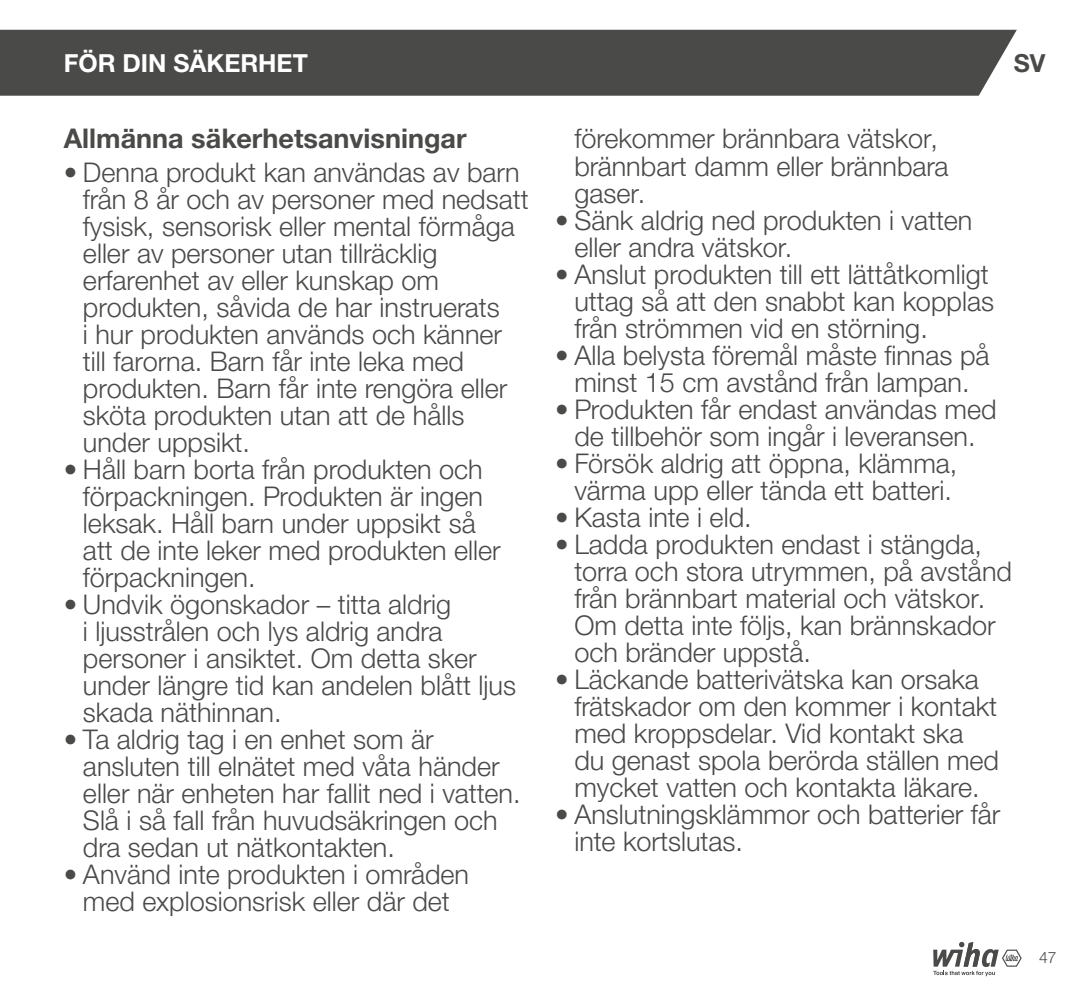
<style>
.page{position:relative;width:1085px;height:989px;background:#fff}
.page>*{position:absolute;margin:0;border:0;box-sizing:border-box;transform-origin:0 0}
.t1{font:300 27px/27px "Helvetica Neue LTW1 G";color:#4a4a49}
.t2{font:700 27px "Helvetica Neue LTW1 G";color:#4a4a49}
.t3{font:700 24.75px "Helvetica Neue LTW1 G";color:#fff}
.t4{font:700 24.75px "Helvetica Neue LTW1 G";color:#4a4a49}
.t5{font:300 15.75px "Helvetica Neue LTW1 G";color:#4a4a49}
</style>
<div class="page">
<div style="left:1px;top:30px;width:1015px;height:66px;background:#4a4a49"></div>
<hr style="left:0;top:30px;width:1px;height:66px;background:#4a4a49">
<svg style="left:933px;top:941px;width:88px;height:35px"></svg>
<p class="t3" style="left:64px;top:47px;width:245px">FÖR DIN SÄKERHET</p>
<p class="t2" style="left:64px;top:122px;width:404px">Allmänna säkerhetsanvisningar</p>
<p class="t1" style="left:83px;top:159px;width:447px;text-indent:-19px">• Denna produkt kan användas av barn från 8 år och av personer med nedsatt fysisk, sensorisk eller mental förmåga eller av personer utan tillräcklig erfarenhet av eller kunskap om produkten, såvida de har instruerats<br>i hur produkten används och känner till farorna. Barn får inte leka med produkten. Barn får inte rengöra eller sköta produkten utan att de hålls under uppsikt.</p>
<p class="t1" style="left:83px;top:456px;width:419px;text-indent:-19px">• Håll barn borta från produkten och förpackningen. Produkten är ingen leksak. Håll barn under uppsikt så att de inte leker med produkten eller förpackningen.</p>
<p class="t1" style="left:83px;top:591px;width:434px;text-indent:-19px">• Undvik ögonskador – titta aldrig<br>i ljusstrålen och lys aldrig andra personer i ansiktet. Om detta sker under längre tid kan andelen blått ljus skada näthinnan.</p>
<p class="t1" style="left:83px;top:726px;width:439px;text-indent:-19px">• Ta aldrig tag i en enhet som är ansluten till elnätet med våta händer eller när enheten har fallit ned i vatten.<br>Slå i så fall från huvudsäkringen och dra sedan ut nätkontakten.</p>
<p class="t1" style="left:64px;top:861px;width:406px;text-align:center">• Använd inte produkten i områden med explosionsrisk eller där det</p>
<p class="t4" style="left:1013px;top:47px;width:33px">SV</p>
<p class="t1" style="left:574px;top:125px;width:375px">förekommer brännbara vätskor, brännbart damm eller brännbara gaser.</p>
<p class="t1" style="left:574px;top:206px;width:399px;text-indent:-19px">• Sänk aldrig ned produkten i vatten eller andra vätskor.</p>
<p class="t1" style="left:574px;top:260px;width:421px;text-indent:-19px">• Anslut produkten till ett lättåtkomligt uttag så att den snabbt kan kopplas från strömmen vid en störning.</p>
<p class="t1" style="left:555px;top:341px;width:435px;text-align:center">• Alla belysta föremål måste finnas på minst 15 cm avstånd från lampan.</p>
<p class="t1" style="left:555px;top:395px;width:442px;text-align:center">• Produkten får endast användas med de tillbehör som ingår i leveransen.</p>
<p class="t1" style="left:555px;top:449px;width:403px;text-align:center">• Försök aldrig att öppna, klämma, värma upp eller tända ett batteri.</p>
<p class="t1" style="left:555px;top:503px;width:198px">• Kasta inte i eld.</p>
<p class="t1" style="left:574px;top:530px;width:439px;text-indent:-19px">• Ladda produkten endast i stängda, torra och stora utrymmen, på avstånd från brännbart material och vätskor.<br>Om detta inte följs, kan brännskador och bränder uppstå.</p>
<p class="t1" style="left:574px;top:665px;width:426px;text-indent:-19px">• Läckande batterivätska kan orsaka frätskador om den kommer i kontakt med kroppsdelar. Vid kontakt ska du genast spola berörda ställen med mycket vatten och kontakta läkare.</p>
<p class="t1" style="left:574px;top:800px;width:427px;text-indent:-19px">• Anslutningsklämmor och batterier får inte kortslutas.</p>
<p class="t5" style="left:1039px;top:947px;width:19px">47</p>
</div>
